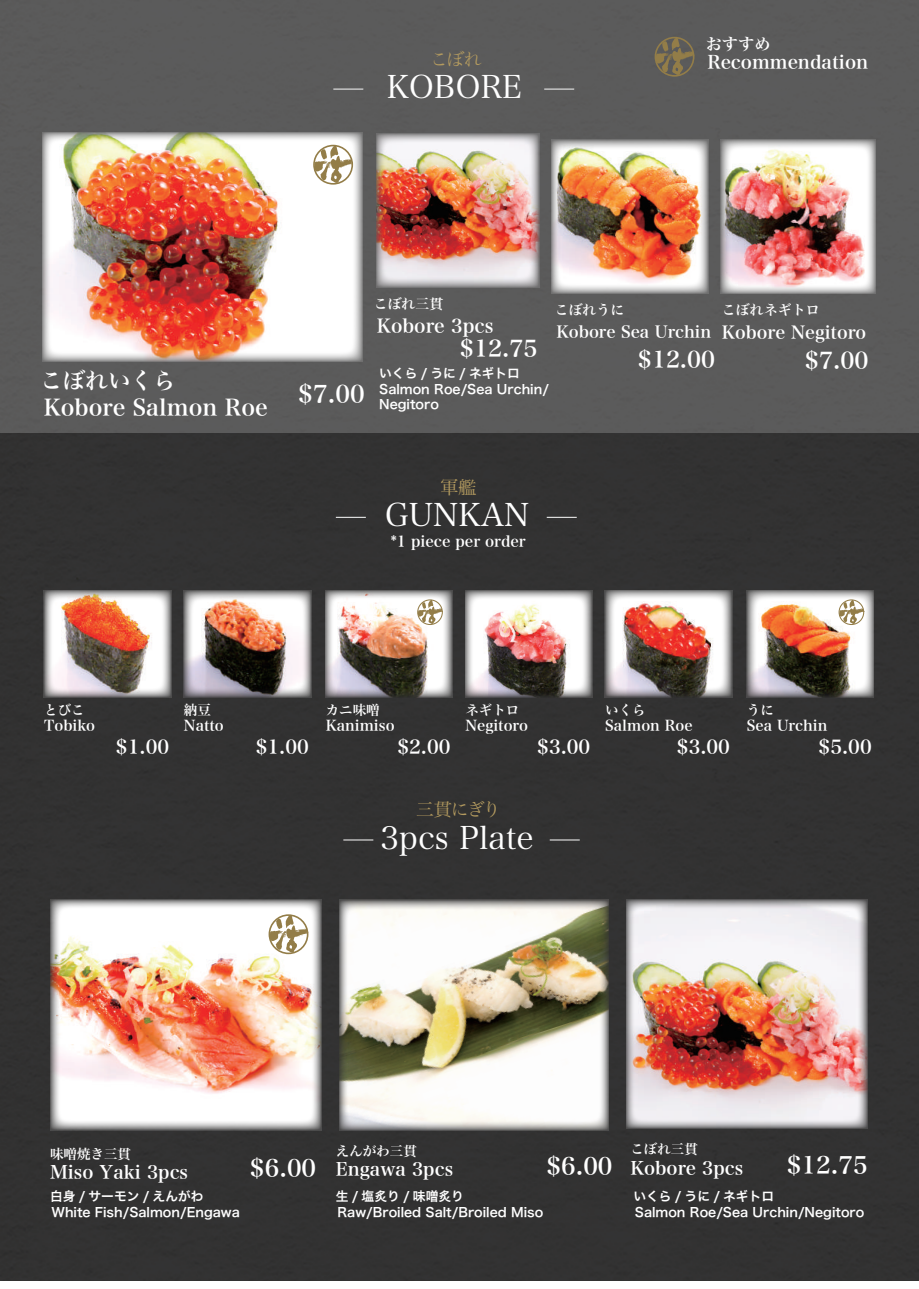
<style>
.page{position:relative;width:919px;height:1289px;background:#fff}
.page>*{position:absolute;margin:0;border:0;box-sizing:border-box;transform-origin:0 0}
.t1{font:31.65px "Hira Min Pro W3";color:#fff}
.t2{font:24px "Hira Min Pro W6";color:#fff}
.t3{font:23.7px "Hira Min Pro W6";color:#fff}
.t4{font:22.95px "Hira Min Pro W6";color:#fff}
.t5{font:22.65px "Hira Min Pro W6";color:#fff}
.t6{font:22.5px "Hira Min Pro N W6";color:#fff}
.t7{font:19.05px "Hira Min Pro W6";color:#fff}
.t8{font:18.75px "Hira Min Pro W6";color:#fff}
.t9{font:18.3px "Hira Min Pro W6";color:#fff}
.t10{font:18.15px "Hira Min Pro W6";color:#fff}
.t11{font:18px "Hira Min Pro W3";letter-spacing:-.045em;color:#b49b5f}
.t12{font:17.55px "Hira Min Pro W6";color:#fff}
.t13{font:16.35px "Hira Min Pro W6";color:#fff}
.t14{font:16.2px "Hira Min Pro W6";color:#fff}
.t15{font:15px "Hira Min Pro W6";color:#fff}
.t16{font:14.7px "Hira Min Pro W6";color:#fff}
.t17{font:13.95px "Hira Min Pro W6";color:#fff}
.t18{font:13.8px "Hira Min Pro W6";color:#fff}
.t19{font:13.5px "Hira Min Pro W6";color:#fff}
.t20{font:12.75px/16.5px "Hira Kaku Pro W6";color:#fff}
</style>
<div class="page">
<img style="left:0;top:0;width:918px;height:1280px">
<hr style="left:336px;top:517px;width:30px;height:1px;background:#fff">
<hr style="left:546px;top:517px;width:30px;height:1px;background:#fff">
<hr style="left:343px;top:839px;width:30px;height:1px;background:#fff">
<hr style="left:549px;top:839px;width:30px;height:1px;background:#fff">
<img style="left:44px;top:590px;width:127px;height:107px">
<img style="left:183px;top:590px;width:128px;height:107px">
<img style="left:325px;top:590px;width:127px;height:107px">
<img style="left:465px;top:590px;width:127px;height:107px">
<img style="left:604px;top:590px;width:128px;height:107px">
<img style="left:746px;top:590px;width:127px;height:107px">
<img style="left:376px;top:134px;width:163px;height:154px">
<img style="left:42px;top:132px;width:320px;height:229px">
<img style="left:551px;top:140px;width:157px;height:154px">
<img style="left:339px;top:900px;width:269px;height:229px">
<img style="left:50px;top:900px;width:271px;height:229px">
<img style="left:626px;top:900px;width:241px;height:228px">
<img style="left:720px;top:140px;width:155px;height:154px">
<hr style="left:333px;top:89px;width:30px;height:1px;background:#fff">
<hr style="left:544px;top:89px;width:30px;height:1px;background:#fff">
<svg style="left:654px;top:37px;width:40px;height:40px;background:#726952"></svg>
<svg style="left:313px;top:145px;width:40px;height:40px"></svg>
<svg style="left:268px;top:914px;width:40px;height:40px"></svg>
<svg style="left:417px;top:599px;width:26px;height:26px"></svg>
<svg style="left:838px;top:599px;width:26px;height:26px"></svg>
<p class="t14" style="left:705px;top:30px;width:66px">おすすめ</p>
<h3 class="t11" style="left:430px;top:43px;width:53px">こぼれ</h3>
<h3 class="t9" style="left:707px;top:46px;width:162px">Recommendation</h3>
<h1 class="t1" style="left:386px;top:60px;width:137px">KOBORE</h1>
<h3 class="t6" style="left:40px;top:360px;width:137px">こぼれいくら</h3>
<h3 class="t6" style="left:44px;top:388px;width:225px">Kobore Salmon Roe</h3>
<h2 class="t2" style="left:298px;top:373px;width:68px">$7.00</h2>
<p class="t17" style="left:373px;top:291px;width:71px">こぼれ三貫</p>
<h3 class="t8" style="left:377px;top:310px;width:118px">Kobore 3pcs</h3>
<h3 class="t4" style="left:459px;top:328px;width:80px">$12.75</h3>
<p class="t20" style="left:379px;top:364px;width:171px">いくら / うに / ネギトロ<br>Salmon Roe/Sea Urchin/</p>
<p class="t20" style="left:379px;top:396px;width:61px">Negitoro</p>
<p class="t18" style="left:555px;top:297px;width:71px">こぼれうに</p>
<p class="t13" style="left:556px;top:317px;width:156px">Kobore Sea Urchin</p>
<h3 class="t5" style="left:637px;top:339px;width:79px">$12.00</h3>
<p class="t17" style="left:721px;top:297px;width:99px">こぼれネギトロ</p>
<h3 class="t12" style="left:721px;top:317px;width:146px">Kobore Negitoro</h3>
<h3 class="t4" style="left:804px;top:340px;width:66px">$7.00</h3>
<h3 class="t11" style="left:440px;top:471px;width:38px">軍艦</h3>
<h1 class="t1" style="left:384px;top:488px;width:146px">GUNKAN</h1>
<p class="t15" style="left:391px;top:528px;width:136px">*1 piece per order</p>
<p class="t19" style="left:44px;top:697px;width:42px">とびこ</p>
<p class="t19" style="left:184px;top:697px;width:28px">納豆</p>
<p class="t19" style="left:325px;top:697px;width:55px">カニ味噌</p>
<p class="t19" style="left:465px;top:697px;width:55px">ネギトロ</p>
<p class="t19" style="left:605px;top:697px;width:42px">いくら</p>
<p class="t19" style="left:746px;top:697px;width:29px">うに</p>
<p class="t16" style="left:44px;top:712px;width:52px">Tobiko</p>
<h3 class="t7" style="left:116px;top:730px;width:55px">$1.00</h3>
<p class="t16" style="left:184px;top:712px;width:41px">Natto</p>
<h3 class="t7" style="left:255px;top:730px;width:55px">$1.00</h3>
<p class="t16" style="left:325px;top:712px;width:70px">Kanimiso</p>
<h3 class="t7" style="left:397px;top:730px;width:55px">$2.00</h3>
<p class="t16" style="left:465px;top:712px;width:64px">Negitoro</p>
<h3 class="t7" style="left:536px;top:730px;width:55px">$3.00</h3>
<p class="t16" style="left:605px;top:712px;width:89px">Salmon Roe</p>
<h3 class="t7" style="left:676px;top:730px;width:55px">$3.00</h3>
<h3 class="t11" style="left:416px;top:794px;width:86px">三貫にぎり</h3>
<h1 class="t1" style="left:380px;top:811px;width:154px">3pcs Plate</h1>
<p class="t16" style="left:746px;top:712px;width:82px">Sea Urchin</p>
<h3 class="t7" style="left:818px;top:730px;width:55px">$5.00</h3>
<p class="t19" style="left:50px;top:1141px;width:83px">味噌焼き三貫</p>
<p class="t20" style="left:50px;top:1187px;width:191px">白身 / サーモン / えんがわ<br>White Fish/Salmon/Engawa</p>
<h3 class="t10" style="left:50px;top:1156px;width:140px">Miso Yaki 3pcs</h3>
<h3 class="t3" style="left:249px;top:1147px;width:68px">$6.00</h3>
<p class="t19" style="left:336px;top:1138px;width:82px">えんがわ三貫</p>
<h3 class="t10" style="left:336px;top:1153px;width:119px">Engawa 3pcs</h3>
<h3 class="t3" style="left:546px;top:1145px;width:68px">$6.00</h3>
<p class="t19" style="left:630px;top:1137px;width:69px">こぼれ三貫</p>
<h3 class="t10" style="left:630px;top:1151px;width:115px">Kobore 3pcs</h3>
<h3 class="t3" style="left:786px;top:1144px;width:83px">$12.75</h3>
<p class="t20" style="left:336px;top:1187px;width:209px">生 / 塩炙り / 味噌炙り<br>Raw/Broiled Salt/Broiled Miso</p>
<p class="t20" style="left:633px;top:1187px;width:232px">いくら / うに / ネギトロ<br>Salmon Roe/Sea Urchin/Negitoro</p>
</div>
